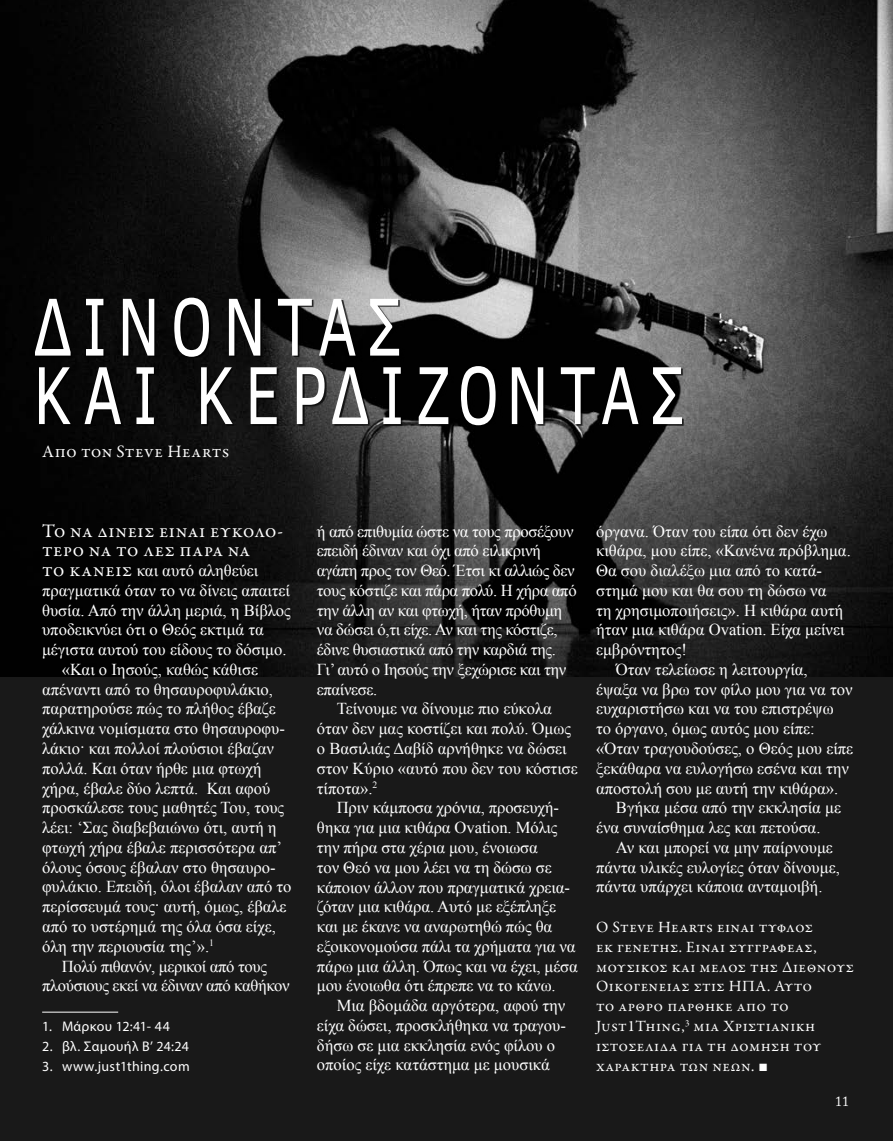
<style>
.page{position:relative;width:893px;height:1141px;background:#fff}
.page>*{position:absolute;margin:0;border:0;box-sizing:border-box;transform-origin:0 0}
.t1{font:84px/68.4px "Clear Sans";color:#fff;scale:.75 1}
.t2{font:19.25px/19.8px "Garamond Premr Pro";letter-spacing:.02em;color:#fff}
.t3{font:17.5px "Garamond Premr Pro";letter-spacing:.025em;color:#fff}
.t4{font:16.62px/19.8px "Times New Roman";color:#fff}
.t5{font:16.62px/19.8px "Times New Roman";letter-spacing:-.02em;color:#fff}
.t6{font:15.75px/19.8px "Garamond Premr Pro";letter-spacing:.03em;color:#fff}
.t7{font:14px "Myriad Pro";letter-spacing:.025em;color:#fff}
.t8{font:14px "Adobe Caslon Pro";color:#fff}
.s1{font-family:"Garamond Premr Pro";font-size:19.25px}
.s2{font-family:"Arial"}
</style>
<div class="page">
<div style="left:0;top:487px;width:893px;height:654px;background:#191919"></div>
<img style="left:0;top:0;width:893px;height:677px">
<div style="left:36px;top:300px;width:648px;height:127px;background:#000;opacity:.75"></div>
<hr style="left:42px;top:1012px;width:76px;height:1px;background:#fff">
<h1 class="t1" style="left:33px;top:292px;width:870px">Δ Ί Ν Ο Ν Τ Α Σ<br>Κ Α Ι Κ Ε Ρ Δ Ί Ζ Ο Ν Τ Α Σ</h1>
<p class="t3" style="left:42px;top:441px;width:189px">Απο τον Steve Hearts</p>
<p class="t2" style="left:42px;top:521px;width:242px">Το να δίνεις είναι ευκολό&shy;τερο να το λες παρά να</p>
<p class="t4" style="left:42px;top:560px;width:218px"><span class="s1">το κάνεις</span> και αυτό αληθεύει</p>
<p class="t4" style="left:42px;top:580px;width:249px">πραγματικά όταν το να δίνεις απαιτεί</p>
<p class="t4" style="left:42px;top:600px;width:250px">θυσία. Από την άλλη μεριά, η Βίβλος</p>
<p class="t4" style="left:42px;top:620px;width:223px">υποδεικνύει ότι ο Θεός εκτιμά τα</p>
<p class="t4" style="left:42px;top:639px;width:246px">μέγιστα αυτού του είδους το δόσιμο.</p>
<p class="t4" style="left:62px;top:659px;width:198px">«Και ο Ιησούς, καθώς κάθισε</p>
<p class="t4" style="left:42px;top:679px;width:232px">απέναντι από το θησαυροφυλάκιο,</p>
<p class="t4" style="left:42px;top:699px;width:235px">παρατηρούσε πώς το πλήθος έβαζε</p>
<p class="t4" style="left:42px;top:719px;width:244px">χάλκινα νομίσματα στο θησαυροφυ-</p>
<p class="t4" style="left:42px;top:738px;width:234px">λάκιο· και πολλοί πλούσιοι έβαζαν</p>
<p class="t4" style="left:42px;top:758px;width:221px">πολλά. Και όταν ήρθε μια φτωχή</p>
<p class="t4" style="left:42px;top:778px;width:230px">χήρα, έβαλε δύο λεπτά. Και αφού</p>
<p class="t4" style="left:42px;top:798px;width:244px">προσκάλεσε τους μαθητές Του, τους</p>
<p class="t4" style="left:42px;top:817px;width:236px">λέει: ‘Σας διαβεβαιώνω ότι, αυτή η</p>
<p class="t4" style="left:42px;top:837px;width:241px">φτωχή χήρα έβαλε περισσότερα απ’</p>
<p class="t4" style="left:42px;top:857px;width:235px">όλους όσους έβαλαν στο θησαυρο-</p>
<p class="t4" style="left:42px;top:877px;width:251px">φυλάκιο. Επειδή, όλοι έβαλαν από το</p>
<p class="t4" style="left:42px;top:896px;width:246px">περίσσευμά τους· αυτή, όμως, έβαλε</p>
<p class="t4" style="left:42px;top:916px;width:235px">από το υστέρημά της όλα όσα είχε,</p>
<p class="t4" style="left:42px;top:936px;width:173px">όλη την περιουσία της’».<sup>1</sup></p>
<p class="t5" style="left:62px;top:956px;width:207px">Πολύ πιθανόν, μερικοί από τους</p>
<p class="t5" style="left:42px;top:976px;width:249px">πλούσιους εκεί να έδιναν από καθήκον</p>
<p class="t7" style="left:42px;top:1018px;width:129px">1. Μάρκου 12:41- 44</p>
<p class="t7" style="left:42px;top:1037px;width:148px">2. βλ. Σαμουήλ Β’ 24:24</p>
<p class="t7" style="left:42px;top:1057px;width:149px">3. www.just1thing.com</p>
<p class="t5" style="left:317px;top:521px;width:261px">ή από επιθυμία ώστε να τους προσέξουν επειδή έδιναν και όχι από ειλικρινή αγάπη προς τον Θεό. Έτσι κι αλλιώς δεν τους κόστιζε και πάρα πολύ. Η χήρα από την άλλη αν και φτωχή, ήταν πρόθυμη να δώσει ό,τι είχε. Αν και της κόστιζε, έδινε θυσιαστικά από την καρδιά της.<br>Γι’ αυτό ο Ιησούς την ξεχώρισε και την επαίνεσε.</p>
<p class="t4" style="left:317px;top:699px;width:262px;text-indent:20px">Τείνουμε να δίνουμε πιο εύκολα όταν δεν μας κοστίζει και πολύ. Όμως ο Βασιλιάς Δαβίδ αρνήθηκε να δώσει στον Κύριο «αυτό που δεν του κόστισε τίποτα».<sup>2</sup></p>
<p class="t4" style="left:317px;top:798px;width:262px;text-indent:20px">Πριν κάμποσα χρόνια, προσευχή&shy;θηκα για μια κιθάρα Ovation. Μόλις την πήρα στα χέρια μου, ένοιωσα<br>τον Θεό να μου λέει να τη δώσω σε κάποιον άλλον που πραγματικά χρεια&shy;ζόταν μια κιθάρα. Αυτό με εξέπληξε και με έκανε να αναρωτηθώ πώς θα εξοικονομούσα πάλι τα χρήματα για να πάρω μια άλλη. Όπως και να έχει, μέσα μου ένοιωθα ότι έπρεπε να το κάνω.</p>
<p class="t4" style="left:317px;top:995px;width:251px;text-indent:20px">Μια βδομάδα αργότερα, αφού την είχα δώσει, προσκλήθηκα να τραγου&shy;δήσω σε μια εκκλησία ενός φίλου ο οποίος είχε κατάστημα με μουσικά</p>
<p class="t4" style="left:596px;top:521px;width:233px">όργανα. Όταν του είπα ότι δεν έχω</p>
<p class="t4" style="left:596px;top:541px;width:256px">κιθάρα, μου είπε, «Κανένα πρόβλημα.</p>
<p class="t4" style="left:596px;top:560px;width:227px">Θα σου διαλέξω μια από το κατά-</p>
<p class="t4" style="left:596px;top:580px;width:232px">στημά μου και θα σου τη δώσω να</p>
<p class="t4" style="left:596px;top:600px;width:249px">τη χρησιμοποιήσεις». Η κιθάρα αυτή</p>
<p class="t4" style="left:596px;top:620px;width:250px">ήταν μια κιθάρα Ovation. Είχα μείνει</p>
<p class="t4" style="left:596px;top:639px;width:92px">εμβρόντητος!</p>
<p class="t4" style="left:616px;top:659px;width:193px">Όταν τελείωσε η λειτουργία,</p>
<p class="t4" style="left:596px;top:679px;width:258px">έψαξα να βρω τον φίλο μου για να τον</p>
<p class="t4" style="left:596px;top:699px;width:239px">ευχαριστήσω και να του επιστρέψω</p>
<p class="t4" style="left:596px;top:719px;width:220px">το όργανο, όμως αυτός μου είπε:</p>
<p class="t4" style="left:596px;top:738px;width:259px">«Όταν τραγουδούσες, ο Θεός μου είπε</p>
<p class="t4" style="left:596px;top:758px;width:255px">ξεκάθαρα να ευλογήσω εσένα και την</p>
<p class="t4" style="left:596px;top:778px;width:244px">αποστολή σου με αυτή την κιθάρα».</p>
<p class="t4" style="left:616px;top:798px;width:227px">Βγήκα μέσα από την εκκλησία με</p>
<p class="t4" style="left:596px;top:817px;width:226px">ένα συναίσθημα λες και πετούσα.</p>
<p class="t4" style="left:616px;top:837px;width:219px">Αν και μπορεί να μην παίρνουμε</p>
<p class="t4" style="left:596px;top:857px;width:245px">πάντα υλικές ευλογίες όταν δίνουμε,</p>
<p class="t4" style="left:596px;top:877px;width:228px">πάντα υπάρχει κάποια ανταμοιβή.</p>
<p class="t6" style="left:596px;top:918px;width:260px">Ο Steve Hearts είναι τυφλός<br>εκ γενετής. Είναι συγγραφέας, μουσικός και μέλος της Διεθνούς<br>Οικογένειας στις ΗΠΑ. Αυτό<br>το άρθρο πάρθηκε από το<br>Just1Thing,<sup>3</sup> μία Χριστιανική ιστοσελίδα για τη δόμηση του χαρακτήρα των νέων. <span class="s2">■</span></p>
<p class="t8" style="left:835px;top:1093px;width:15px">11</p>
</div>
